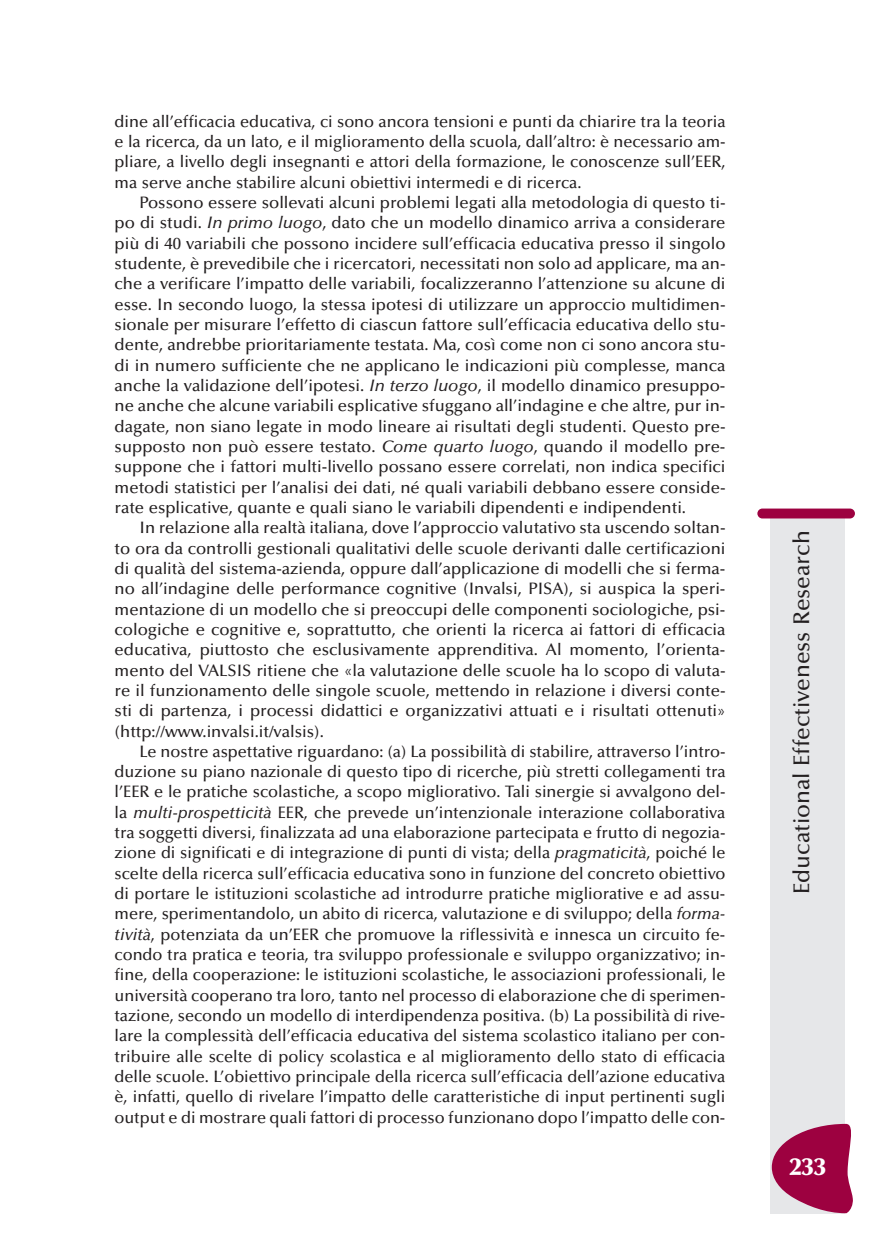
<style>
.page{position:relative;width:869px;height:1241px;background:#fff}
.page>*{position:absolute;margin:0;border:0;box-sizing:border-box;transform-origin:0 0}
.t1{font:900 24.5px "Optima";color:#fff}
.t2{font:500 22.75px "Optima";color:#231f20}
.t3{font:500 16.62px/20.3px "Optima";color:#231f20;text-align:justify}
.s1{font-style:italic}
</style>
<div class="page">
<div style="left:770px;top:516px;width:74px;height:697px;background:#e6e7e9"></div>
<div style="left:757px;top:508px;width:97px;height:10px;background:#9d0140;border-radius:5px"></div>
<svg style="left:771px;top:1123px;width:82px;height:89px"></svg>
<p class="t3" style="left:115px;top:113px;width:612px">dine all’efficacia educativa, ci sono ancora tensioni e punti da chiarire tra la teoria e la ricerca, da un lato, e il miglioramento della scuola, dall’altro: è necessario am&shy;pliare, a livello degli insegnanti e attori della formazione, le conoscenze sull’EER, ma serve anche stabilire alcuni obiettivi intermedi e di ricerca.</p>
<p class="t3" style="left:115px;top:194px;width:612px;text-indent:25px">Possono essere sollevati alcuni problemi legati alla metodologia di questo ti&shy;po di studi. <span class="s1">In primo luogo</span>, dato che un modello dinamico arriva a considerare più di 40 variabili che possono incidere sull’efficacia educativa presso il singolo studente, è prevedibile che i ricercatori, necessitati non solo ad applicare, ma an&shy;che a verificare l’impatto delle variabili, focalizzeranno l’attenzione su alcune di esse. In secondo luogo, la stessa ipotesi di utilizzare un approccio multidimen&shy;sionale per misurare l’effetto di ciascun fattore sull’efficacia educativa dello stu&shy;dente, andrebbe prioritariamente testata. Ma, così come non ci sono ancora stu&shy;di in numero sufficiente che ne applicano le indicazioni più complesse, manca anche la validazione dell’ipotesi. <span class="s1">In terzo luogo</span>, il modello dinamico presuppo&shy;ne anche che alcune variabili esplicative sfuggano all’indagine e che altre, pur in&shy;dagate, non siano legate in modo lineare ai risultati degli studenti. Questo pre&shy;supposto non può essere testato. <span class="s1">Come quarto luogo</span>, quando il modello pre&shy;suppone che i fattori multi-livello possano essere correlati, non indica specifici metodi statistici per l’analisi dei dati, né quali variabili debbano essere conside&shy;rate esplicative, quante e quali siano le variabili dipendenti e indipendenti.</p>
<p class="t3" style="left:115px;top:519px;width:612px;text-indent:25px">In relazione alla realtà italiana, dove l’approccio valutativo sta uscendo soltan&shy;to ora da controlli gestionali qualitativi delle scuole derivanti dalle certificazioni di qualità del sistema-azienda, oppure dall’applicazione di modelli che si ferma&shy;no all’indagine delle performance cognitive (Invalsi, PISA), si auspica la speri&shy;mentazione di un modello che si preoccupi delle componenti sociologiche, psi&shy;cologiche e cognitive e, soprattutto, che orienti la ricerca ai fattori di efficacia educativa, piuttosto che esclusivamente apprenditiva. Al momento, l’orienta&shy;mento del VALSIS ritiene che «la valutazione delle scuole ha lo scopo di valuta&shy;re il funzionamento delle singole scuole, mettendo in relazione i diversi conte&shy;sti di partenza, i processi didattici e organizzativi attuati e i risultati ottenuti» (http://www.invalsi.it/valsis).</p>
<p class="t3" style="left:114px;top:742px;width:612px;text-indent:25px">Le nostre aspettative riguardano: (a) La possibilità di stabilire, attraverso l’intro&shy;duzione su piano nazionale di questo tipo di ricerche, più stretti collegamenti tra l’EER e le pratiche scolastiche, a scopo migliorativo. Tali sinergie si avvalgono del&shy;la <span class="s1">multi-prospetticità</span> EER, che prevede un’intenzionale interazione collaborativa tra soggetti diversi, finalizzata ad una elaborazione partecipata e frutto di negozia&shy;zione di significati e di integrazione di punti di vista; della <span class="s1">pragmaticità</span>, poiché le scelte della ricerca sull’efficacia educativa sono in funzione del concreto obiettivo di portare le istituzioni scolastiche ad introdurre pratiche migliorative e ad assu&shy;mere, sperimentandolo, un abito di ricerca, valutazione e di sviluppo; della <span class="s1">forma&shy;tività</span>, potenziata da un’EER che promuove la riflessività e innesca un circuito fe&shy;condo tra pratica e teoria, tra sviluppo professionale e sviluppo organizzativo; in&shy;fine, della cooperazione: le istituzioni scolastiche, le associazioni professionali, le università cooperano tra loro, tanto nel processo di elaborazione che di sperimen&shy;tazione, secondo un modello di interdipendenza positiva. (b) La possibilità di rive&shy;lare la complessità dell’efficacia educativa del sistema scolastico italiano per con&shy;tribuire alle scelte di policy scolastica e al miglioramento dello stato di efficacia delle scuole. L’obiettivo principale della ricerca sull’efficacia dell’azione educativa è, infatti, quello di rivelare l’impatto delle caratteristiche di input pertinenti sugli output e di mostrare quali fattori di processo funzionano dopo l’impatto delle con-</p>
<h2 class="t2" style="left:792px;top:893px;width:365px;rotate:-90deg">Educational Effectiveness Research</h2>
<h1 class="t1" style="left:789px;top:1156px;width:38px">233</h1>
</div>
